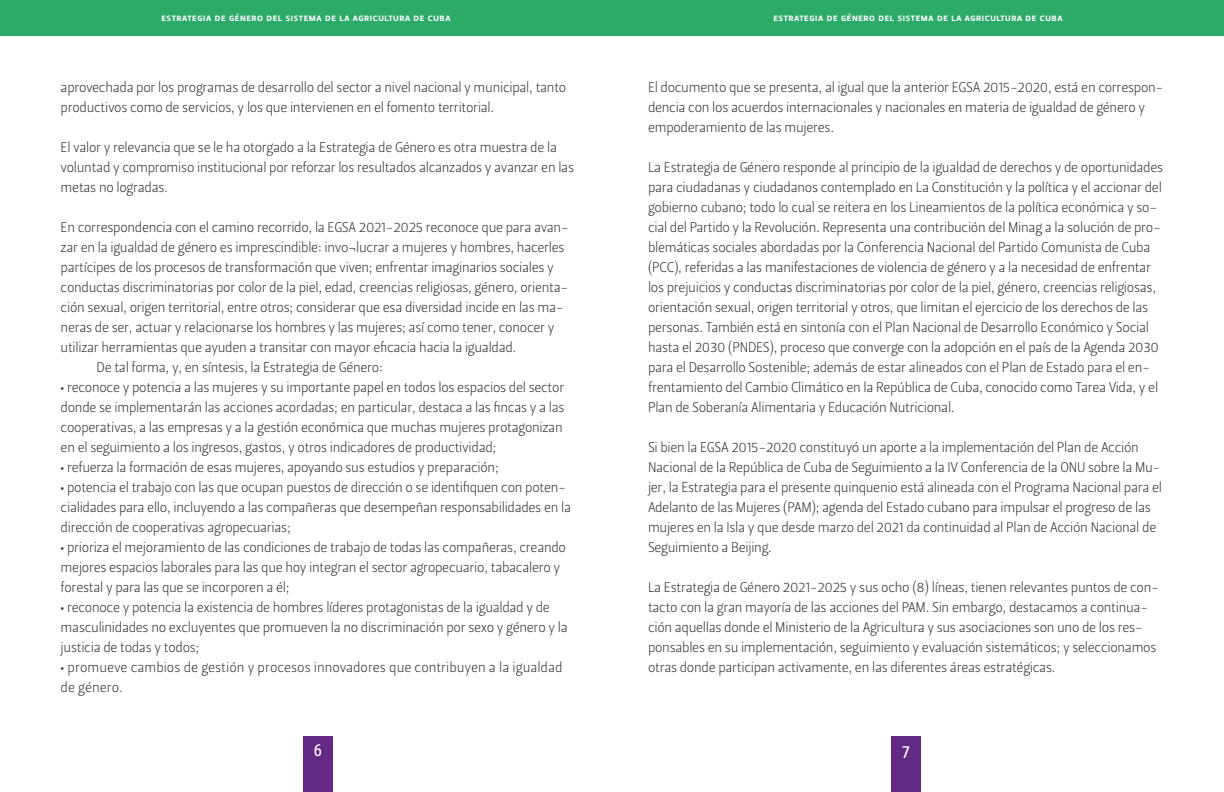
<style>
.page{position:relative;width:1224px;height:792px;background:#fff}
.page>*{position:absolute;margin:0;border:0;box-sizing:border-box;transform-origin:0 0}
.t1{font:18px "Leitura Sans Grot 2";color:#fff}
.t2{font:14px/20px "Leitura Sans Grot 1";letter-spacing:-.02em;color:#231f20}
.t3{font:14px/20px "Leitura Sans Grot 1";color:#231f20}
.t4{font:10px "Leitura Sans Grot 3";letter-spacing:.06em;color:#fff}
</style>
<div class="page">
<div style="left:891px;top:736px;width:30px;height:56px;background:#622985"></div>
<div style="left:303px;top:736px;width:30px;height:56px;background:#622985"></div>
<div style="left:0;top:0;width:612px;height:36px;background:#2baa68"></div>
<div style="left:612px;top:0;width:612px;height:36px;background:#2baa68"></div>
<p class="t4" style="left:161px;top:12px;width:291px">estrategia de género del sistema de la agricultura de cuba</p>
<p class="t4" style="left:773px;top:12px;width:291px">estrategia de género del sistema de la agricultura de cuba</p>
<p class="t2" style="left:61px;top:77px;width:507px">aprovechada por los programas de desarrollo del sector a nivel nacional y municipal, tanto productivos como de servicios, y los que intervienen en el fomento territorial.</p>
<p class="t2" style="left:61px;top:137px;width:515px">El valor y relevancia que se le ha otorgado a la Estrategia de Género es otra muestra de la voluntad y compromiso institucional por reforzar los resultados alcanzados y avanzar en las metas no logradas.</p>
<p class="t2" style="left:61px;top:217px;width:510px">En correspondencia con el camino recorrido, la EGSA 2021-2025 reconoce que para avan-</p>
<p class="t2" style="left:61px;top:237px;width:506px">zar en la igualdad de género es imprescindible: invo¬lucrar a mujeres y hombres, hacerles</p>
<p class="t2" style="left:61px;top:257px;width:495px">partícipes de los procesos de transformación que viven; enfrentar imaginarios sociales y</p>
<p class="t2" style="left:61px;top:277px;width:509px">conductas discriminatorias por color de la piel, edad, creencias religiosas, género, orienta-</p>
<p class="t2" style="left:61px;top:297px;width:504px">ción sexual, origen territorial, entre otros; considerar que esa diversidad incide en las ma-</p>
<p class="t2" style="left:61px;top:317px;width:495px">neras de ser, actuar y relacionarse los hombres y las mujeres; así como tener, conocer y</p>
<p class="t2" style="left:61px;top:337px;width:457px">utilizar herramientas que ayuden a transitar con mayor eficacia hacia la igualdad.</p>
<p class="t2" style="left:97px;top:357px;width:288px">De tal forma, y, en síntesis, la Estrategia de Género:</p>
<p class="t2" style="left:61px;top:377px;width:505px">• reconoce y potencia a las mujeres y su importante papel en todos los espacios del sector donde se implementarán las acciones acordadas; en particular, destaca a las fincas y a las cooperativas, a las empresas y a la gestión económica que muchas mujeres protagonizan en el seguimiento a los ingresos, gastos, y otros indicadores de productividad;</p>
<p class="t2" style="left:61px;top:457px;width:440px">• refuerza la formación de esas mujeres, apoyando sus estudios y preparación;</p>
<p class="t2" style="left:61px;top:477px;width:512px">• potencia el trabajo con las que ocupan puestos de dirección o se identifiquen con poten&shy;cialidades para ello, incluyendo a las compañeras que desempeñan responsabilidades en la dirección de cooperativas agropecuarias;</p>
<p class="t2" style="left:61px;top:537px;width:507px">• prioriza el mejoramiento de las condiciones de trabajo de todas las compañeras, creando mejores espacios laborales para las que hoy integran el sector agropecuario, tabacalero y forestal y para las que se incorporen a él;</p>
<p class="t2" style="left:61px;top:597px;width:509px">• reconoce y potencia la existencia de hombres líderes protagonistas de la igualdad y de masculinidades no excluyentes que promueven la no discriminación por sexo y género y la justicia de todas y todos;</p>
<p class="t3" style="left:61px;top:657px;width:503px">• promueve cambios de gestión y procesos innovadores que contribuyen a la igualdad de género.</p>
<p class="t2" style="left:648px;top:77px;width:517px">El documento que se presenta, al igual que la anterior EGSA 2015-2020, está en correspon&shy;dencia con los acuerdos internacionales y nacionales en materia de igualdad de género y empoderamiento de las mujeres.</p>
<p class="t2" style="left:648px;top:157px;width:517px">La Estrategia de Género responde al principio de la igualdad de derechos y de oportunidades para ciudadanas y ciudadanos contemplado en La Constitución y la política y el accionar del gobierno cubano; todo lo cual se reitera en los Lineamientos de la política económica y so&shy;cial del Partido y la Revolución. Representa una contribución del Minag a la solución de pro&shy;blemáticas sociales abordadas por la Conferencia Nacional del Partido Comunista de Cuba (PCC), referidas a las manifestaciones de violencia de género y a la necesidad de enfrentar los prejuicios y conductas discriminatorias por color de la piel, género, creencias religiosas, orientación sexual, origen territorial y otros, que limitan el ejercicio de los derechos de las personas. También está en sintonía con el Plan Nacional de Desarrollo Económico y Social hasta el 2030 (PNDES), proceso que converge con la adopción en el país de la Agenda 2030 para el Desarrollo Sostenible; además de estar alineados con el Plan de Estado para el en&shy;frentamiento del Cambio Climático en la República de Cuba, conocido como Tarea Vida, y el Plan de Soberanía Alimentaria y Educación Nutricional.</p>
<p class="t2" style="left:648px;top:437px;width:516px">Si bien la EGSA 2015-2020 constituyó un aporte a la implementación del Plan de Acción Nacional de la República de Cuba de Seguimiento a la IV Conferencia de la ONU sobre la Mu&shy;jer, la Estrategia para el presente quinquenio está alineada con el Programa Nacional para el Adelanto de las Mujeres (PAM); agenda del Estado cubano para impulsar el progreso de las mujeres en la Isla y que desde marzo del 2021 da continuidad al Plan de Acción Nacional de Seguimiento a Beijing.</p>
<p class="t2" style="left:648px;top:577px;width:512px">La Estrategia de Género 2021-2025 y sus ocho (8) líneas, tienen relevantes puntos de con&shy;tacto con la gran mayoría de las acciones del PAM. Sin embargo, destacamos a continua&shy;ción aquellas donde el Ministerio de la Agricultura y sus asociaciones son uno de los res&shy;ponsables en su implementación, seguimiento y evaluación sistemáticos; y seleccionamos otras donde participan activamente, en las diferentes áreas estratégicas.</p>
<p class="t1" style="left:314px;top:740px;width:10px">6</p>
<p class="t1" style="left:902px;top:740px;width:10px">7</p>
</div>
